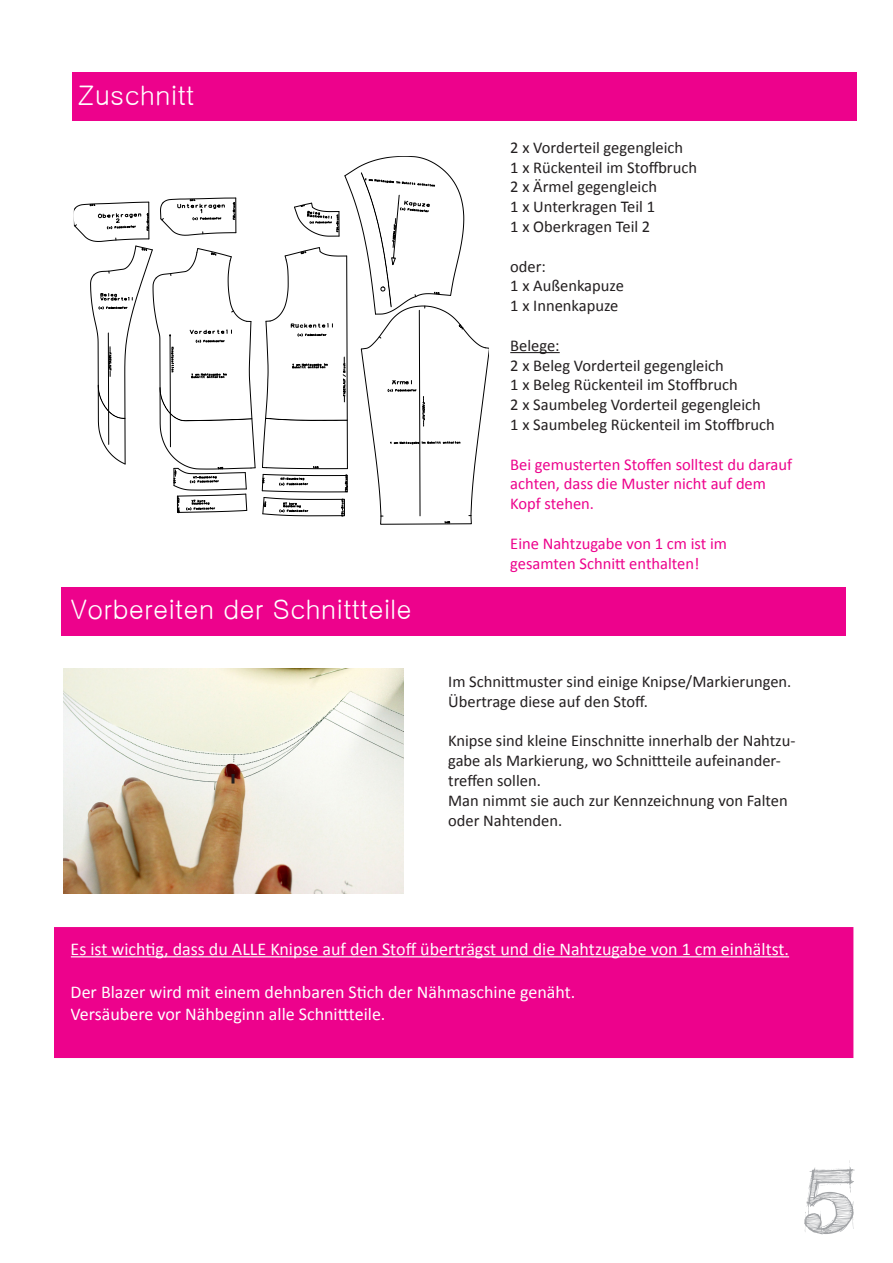
<style>
.page{position:relative;width:893px;height:1263px;background:#fff}
.page>*{position:absolute;margin:0;border:0;box-sizing:border-box;transform-origin:0 0}
.t1{font:700 90px "FFF Tusj";color:#a1a3a6}
.t2{font:27px "Gulim";color:#fff}
.t3{font:18px/21.6px "Calibri";color:#fff}
.t4{font:16.5px/19.8px "Calibri";color:#231f20}
.t5{font:16.5px/19.8px "Calibri";color:#ed028c}
</style>
<div class="page">
<hr style="left:510px;top:352px;width:50px;height:1px;background:#231f20">
<svg style="left:74px;top:198px;width:181px;height:315px"></svg>
<svg style="left:262px;top:156px;width:227px;height:368px"></svg>
<div style="left:72px;top:72px;width:784px;height:49px;background:#ed028c"></div>
<img style="left:64px;top:669px;width:340px;height:224px">
<div style="left:61px;top:587px;width:785px;height:48px;background:#ed028c"></div>
<svg style="left:232px;top:774px;width:3px;height:9px"></svg>
<div style="left:54px;top:927px;width:799px;height:131px;background:#ed028c"></div>
<hr style="left:71px;top:956px;width:718px;height:1px;background:#fff">
<h2 class="t2" style="left:78px;top:82px;width:118px">Zuschnitt</h2>
<h2 class="t2" style="left:71px;top:596px;width:342px">Vorbereiten der Schnittteile</h2>
<p class="t4" style="left:510px;top:137px;width:188px">2 x Vorderteil gegengleich<br>1 x Rückenteil im Stoffbruch<br>2 x Ärmel gegengleich<br>1 x Unterkragen Teil 1<br>1 x Oberkragen Teil 2</p>
<p class="t4" style="left:510px;top:256px;width:115px">oder:<br>1 x Außenkapuze<br>1 x Innenkapuze</p>
<p class="t4" style="left:510px;top:335px;width:266px">Belege:<br>2 x Beleg Vorderteil gegengleich<br>1 x Beleg Rückenteil im Stoffbruch<br>2 x Saumbeleg Vorderteil gegengleich<br>1 x Saumbeleg Rückenteil im Stoffbruch</p>
<p class="t5" style="left:510px;top:454px;width:283px">Bei gemusterten Stoffen solltest du darauf achten, dass die Muster nicht auf dem<br>Kopf stehen.</p>
<p class="t5" style="left:510px;top:533px;width:218px">Eine Nahtzugabe von 1 cm ist im gesamten Schnitt enthalten!</p>
<p class="t4" style="left:448px;top:671px;width:345px">Im Schnittmuster sind einige Knipse/Markierungen.<br>Übertrage diese auf den Stoff.</p>
<p class="t4" style="left:448px;top:730px;width:349px">Knipse sind kleine Einschnitte innerhalb der Nahtzu&shy;gabe als Markierung, wo Schnittteile aufeinander&shy;treffen sollen.<br>Man nimmt sie auch zur Kennzeichnung von Falten oder Nahtenden.</p>
<p class="t3" style="left:71px;top:937px;width:720px">Es ist wichtig, dass du ALLE Knipse auf den Stoff überträgst und die Nahtzugabe von 1 cm einhältst.</p>
<p class="t3" style="left:71px;top:981px;width:506px">Der Blazer wird mit einem dehnbaren Stich der Nähmaschine genäht.<br>Versäubere vor Nähbeginn alle Schnittteile.</p>
<h1 class="t1" style="left:803px;top:1133px;width:55px">5</h1>
</div>
